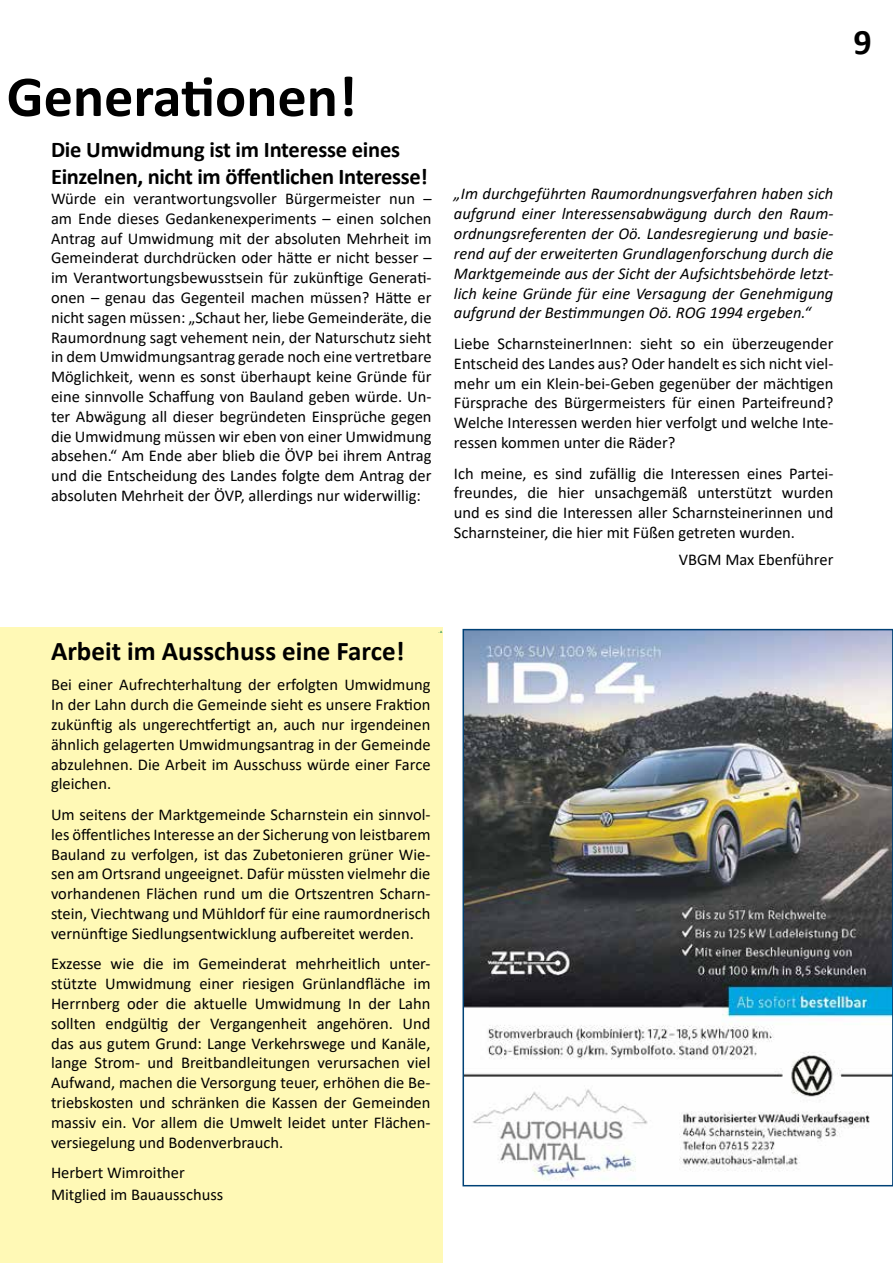
<style>
.page{position:relative;width:893px;height:1263px;background:#fff}
.page>*{position:absolute;margin:0;border:0;box-sizing:border-box;transform-origin:0 0}
.t1{font:700 58.2px "Calibri";color:#000}
.t2{font:700 36px "Calibri";color:#000}
.t3{font:700 27px "Calibri";color:#000}
.t4{font:700 22.5px/27px "Calibri";letter-spacing:-.015em;color:#000}
.t5{font:16.5px/19.8px "Calibri";color:#000;text-align:justify}
.t6{font:italic 16.5px/19.8px "Calibri";color:#000;text-align:justify}
.t7{font:700 3px "Arial";color:#007e4a}
</style>
<div class="page">
<div style="left:0;top:628px;width:442px;height:635px;background:#fff9b6"></div>
<img style="left:465px;top:632px;width:425px;height:549px">
<div style="left:462px;top:629px;width:431px;height:557px;border:2px solid #004176"></div>
<h1 class="t1" style="left:7px;top:55px;width:352px">Generationen!</h1>
<h3 class="t4" style="left:51px;top:136px;width:378px">Die Umwidmung ist im Interesse eines<br>Einzelnen, nicht im öffentlichen Interesse!</h3>
<p class="t5" style="left:51px;top:188px;width:382px">Würde ein verantwortungsvoller Bürgermeister nun – am Ende dieses Gedankenexperiments – einen solchen Antrag auf Umwidmung mit der absoluten Mehrheit im Gemeinderat durchdrücken oder hätte er nicht besser – im Verantwortungsbewusstsein für zukünftige Generati&shy;onen – genau das Gegenteil machen müssen? Hätte er nicht sagen müssen: „Schaut her, liebe Gemeinderäte, die Raumordnung sagt vehement nein, der Naturschutz sieht in dem Umwidmungsantrag gerade noch eine vertretbare Möglichkeit, wenn es sonst überhaupt keine Gründe für eine sinnvolle Schaffung von Bauland geben würde. Un&shy;ter Abwägung all dieser begründeten Einsprüche gegen die Umwidmung müssen wir eben von einer Umwidmung absehen.“ Am Ende aber blieb die ÖVP bei ihrem Antrag und die Entscheidung des Landes folgte dem Antrag der absoluten Mehrheit der ÖVP, allerdings nur widerwillig:</p>
<p class="t6" style="left:454px;top:183px;width:381px">„Im durchgeführten Raumordnungsverfahren haben sich aufgrund einer lnteressensabwägung durch den Raum&shy;ordnungsreferenten der Oö. Landesregierung und basie&shy;rend auf der erweiterten Grundlagenforschung durch die Marktgemeinde aus der Sicht der Aufsichtsbehörde letzt&shy;lich keine Gründe für eine Versagung der Genehmigung aufgrund der Bestimmungen Oö. ROG 1994 ergeben.“</p>
<p class="t5" style="left:454px;top:333px;width:381px">Liebe ScharnsteinerInnen: sieht so ein überzeugender Entscheid des Landes aus? Oder handelt es sich nicht viel&shy;mehr um ein Klein-bei-Geben gegenüber der mächtigen Fürsprache des Bürgermeisters für einen Parteifreund?<br>Welche Interessen werden hier verfolgt und welche Inte&shy;ressen kommen unter die Räder?</p>
<p class="t5" style="left:454px;top:463px;width:381px">Ich meine, es sind zufällig die Interessen eines Partei&shy;freundes, die hier unsachgemäß unterstützt wurden und es sind die Interessen aller Scharnsteinerinnen und Scharnsteiner, die hier mit Füßen getreten wurden.</p>
<p class="t5" style="left:679px;top:549px;width:156px">VBGM Max Ebenführer</p>
<h2 class="t2" style="left:853px;top:17px;width:20px">9</h2>
<h3 class="t3" style="left:51px;top:632px;width:355px">Arbeit im Ausschuss eine Farce!</h3>
<p class="t5" style="left:51px;top:674px;width:381px">Bei einer Aufrechterhaltung der erfolgten Umwidmung In der Lahn durch die Gemeinde sieht es unsere Fraktion zukünftig als ungerechtfertigt an, auch nur irgendeinen ähnlich gelagerten Umwidmungsantrag in der Gemeinde abzulehnen. Die Arbeit im Ausschuss würde einer Farce gleichen.</p>
<p class="t5" style="left:51px;top:804px;width:381px">Um seitens der Marktgemeinde Scharnstein ein sinnvol&shy;les öffentliches Interesse an der Sicherung von leistbarem Bauland zu verfolgen, ist das Zubetonieren grüner Wie&shy;sen am Ortsrand ungeeignet. Dafür müssten vielmehr die vorhandenen Flächen rund um die Ortszentren Scharn&shy;stein, Viechtwang und Mühldorf für eine raumordnerisch vernünftige Siedlungsentwicklung aufbereitet werden.</p>
<p class="t5" style="left:51px;top:954px;width:381px">Exzesse wie die im Gemeinderat mehrheitlich unter&shy;stützte Umwidmung einer riesigen Grünlandfläche im Herrnberg oder die aktuelle Umwidmung In der Lahn sollten endgültig der Vergangenheit angehören. Und das aus gutem Grund: Lange Verkehrswege und Kanäle, lange Strom- und Breitbandleitungen verursachen viel Aufwand, machen die Versorgung teuer, erhöhen die Be&shy;triebskosten und schränken die Kassen der Gemeinden massiv ein. Vor allem die Umwelt leidet unter Flächen&shy;versiegelung und Bodenverbrauch.</p>
<p class="t5" style="left:51px;top:1161px;width:174px;line-height:21.6px">Herbert Wimroither<br>Mitglied im Bauausschuss</p>
<p class="t7" style="left:439px;top:630px;width:5px">. A</p>
</div>
